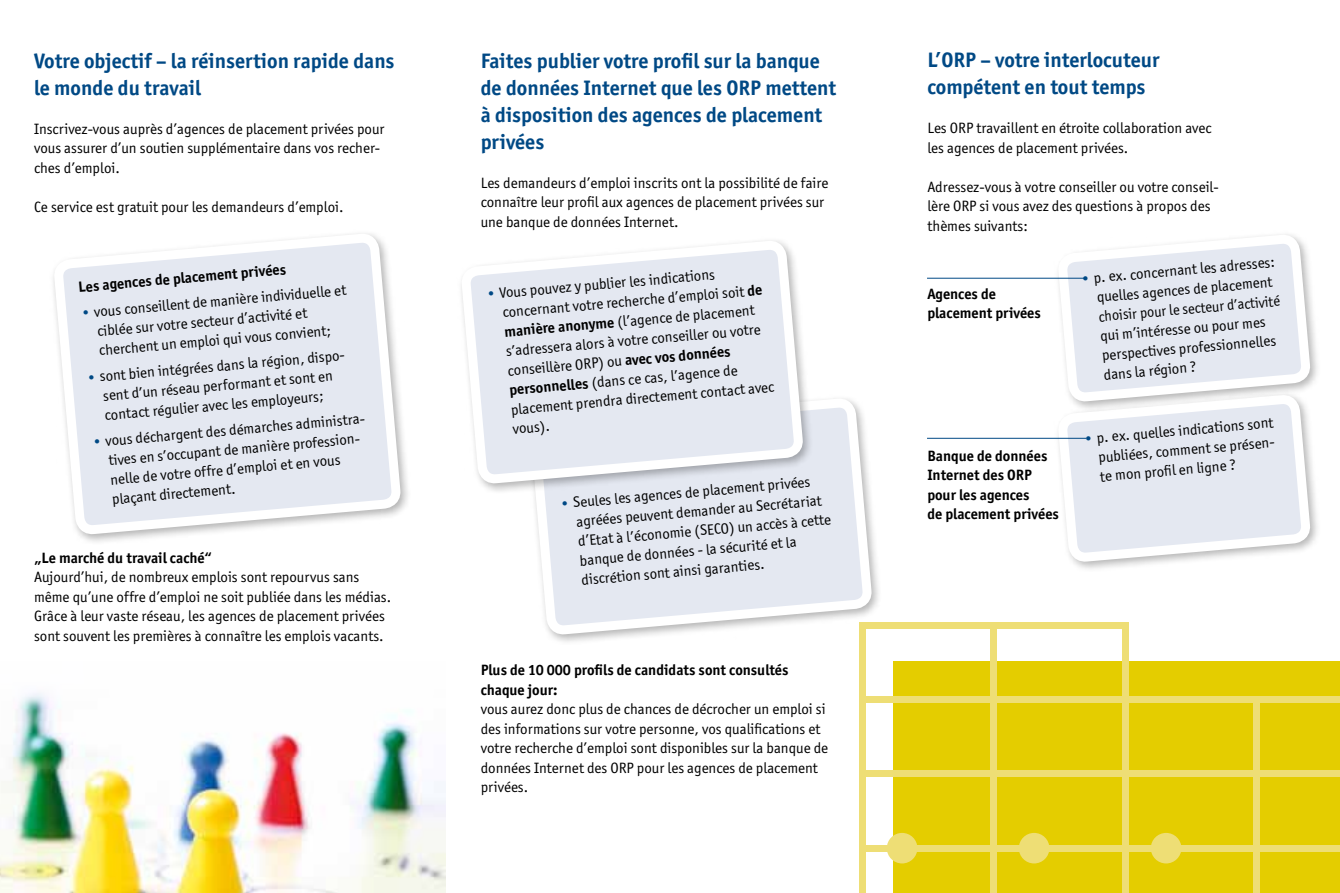
<style>
.page{position:relative;width:1340px;height:893px;background:#fff}
.page>*{position:absolute;margin:0;border:0;box-sizing:border-box;transform-origin:0 0}
.t1{font:700 21px/27px "ITC Officina Sans";color:#004985}
.t2{font:15px/19.5px "ITC Officina Sans";color:#000}
.t3{font:700 15px/19.5px "ITC Officina Sans";color:#000}
.s1{font-weight:700;color:#004985}
.s2{font-weight:700}
</style>
<div class="page">
<div style="left:1052px;top:389px;width:268px;height:183px;background:#000;opacity:.3"></div>
<div style="left:893px;top:661px;width:446px;height:232px;background:#e4cd00"></div>
<div style="left:859px;top:845px;width:480px;height:6px;background:#eede75"></div>
<div style="left:859px;top:771px;width:480px;height:6px;background:#eede75"></div>
<div style="left:859px;top:696px;width:480px;height:7px;background:#eede75"></div>
<div style="left:859px;top:622px;width:269px;height:6px;background:#eede75"></div>
<div style="left:990px;top:622px;width:7px;height:271px;background:#eede75"></div>
<div style="left:1121px;top:622px;width:7px;height:271px;background:#eede75"></div>
<div style="left:859px;top:622px;width:6px;height:271px;background:#eede75"></div>
<div style="left:1253px;top:696px;width:6px;height:197px;background:#eede75"></div>
<div style="left:886px;top:833px;width:31px;height:30px;background:#eede75;border-radius:50%"></div>
<div style="left:1018px;top:833px;width:31px;height:30px;background:#eede75;border-radius:50%"></div>
<div style="left:1150px;top:833px;width:31px;height:30px;background:#eede75;border-radius:50%"></div>
<div style="left:1052px;top:229px;width:268px;height:183px;background:#000;opacity:.3"></div>
<svg style="left:1061px;top:238px;width:245px;height:334px"></svg>
<div style="left:49px;top:228px;width:361px;height:317px;background:#000;opacity:.3"></div>
<svg style="left:58px;top:228px;width:339px;height:317px"></svg>
<hr style="left:927px;top:438px;width:159px;height:1px;background:#004985">
<div style="left:525px;top:393px;width:357px;height:252px;background:#000;opacity:.3"></div>
<svg style="left:799px;top:393px;width:69px;height:431px"></svg>
<div style="left:456px;top:235px;width:357px;height:258px;background:#000;opacity:.3"></div>
<svg style="left:465px;top:235px;width:334px;height:410px"></svg>
<hr style="left:927px;top:278px;width:159px;height:1px;background:#004985">
<img style="left:0;top:693px;width:446px;height:200px">
<h1 class="t1" style="left:34px;top:47px;width:362px">Votre objectif – la réinsertion rapide dans le monde du travail</h1>
<p class="t2" style="left:34px;top:119px;width:352px">Inscrivez-vous auprès d’agences de placement privées pour vous assurer d’un soutien supplémentaire dans vos recher&shy;ches d’emploi.</p>
<p class="t2" style="left:34px;top:197px;width:311px">Ce service est gratuit pour les demandeurs d’emploi.</p>
<p class="t3" style="left:78px;top:277px;width:210px;rotate:-5deg">Les agences de placement privées</p>
<p class="t2" style="left:95px;top:302px;width:253px;text-indent:-15px;rotate:-5deg"><span class="s1">•</span> vous conseillent de manière individuelle et ciblée sur votre secteur d’activité et cherchent un emploi qui vous convient;</p>
<p class="t2" style="left:100px;top:366px;width:248px;text-indent:-15px;rotate:-5deg"><span class="s1">•</span> sont bien intégrées dans la région, dispo&shy;sent d’un réseau performant et sont en contact régulier avec les employeurs;</p>
<p class="t2" style="left:106px;top:431px;width:263px;text-indent:-15px;rotate:-5deg"><span class="s1">•</span> vous déchargent des démarches administra&shy;tives en s’occupant de manière profession&shy;nelle de votre offre d’emploi et en vous plaçant directement.</p>
<p class="t3" style="left:34px;top:548px;width:180px">„Le marché du travail caché“</p>
<p class="t2" style="left:34px;top:567px;width:359px">Aujourd’hui, de nombreux emplois sont repourvus sans même qu’une offre d’emploi ne soit publiée dans les médias.<br>Grâce à leur vaste réseau, les agences de placement privées sont souvent les premières à connaître les emplois vacants.</p>
<h1 class="t1" style="left:480px;top:47px;width:357px">Faites publier votre profil sur la banque de données Internet que les ORP mettent à disposition des agences de placement privées</h1>
<p class="t2" style="left:480px;top:173px;width:349px">Les demandeurs d’emploi inscrits ont la possibilité de faire connaître leur profil aux agences de placement privées sur une banque de données Internet.</p>
<p class="t2" style="left:500px;top:283px;width:265px;text-indent:-15px;rotate:-5deg"><span class="s1">•</span> Vous pouvez y publier les indications concernant votre recherche d’emploi soit <span class="s2">de manière anonyme</span> (l’agence de placement s’adressera alors à votre conseiller ou votre conseillère ORP) ou <span class="s2">avec vos données personnelles</span> (dans ce cas, l’agence de placement prendra directement contact avec vous).</p>
<p class="t2" style="left:574px;top:492px;width:255px;text-indent:-15px;rotate:-5deg"><span class="s1">•</span> Seules les agences de placement privées agréées peuvent demander au Secrétariat d’Etat à l’économie (SECO) un accès à cette banque de données - la sécurité et la discrétion sont ainsi garanties.</p>
<p class="t3" style="left:480px;top:660px;width:309px">Plus de 10 000 profils de candidats sont consultés chaque jour:</p>
<p class="t2" style="left:480px;top:699px;width:349px">vous aurez donc plus de chances de décrocher un emploi si des informations sur votre personne, vos qualifications et votre recherche d’emploi sont disponibles sur la banque de données Internet des ORP pour les agences de placement privées.</p>
<h1 class="t1" style="left:927px;top:46px;width:234px">L’ORP – votre interlocuteur compétent en tout temps</h1>
<p class="t2" style="left:927px;top:118px;width:286px">Les ORP travaillent en étroite collaboration avec les agences de placement privées.</p>
<p class="t2" style="left:927px;top:177px;width:293px">Adressez-vous à votre conseiller ou votre conseil&shy;lère ORP si vous avez des questions à propos des thèmes suivants:</p>
<p class="t3" style="left:927px;top:284px;width:115px">Agences de placement privées</p>
<p class="t3" style="left:927px;top:446px;width:133px">Banque de données<br>Internet des ORP pour les agences<br>de placement privées</p>
<p class="t2" style="left:1094px;top:268px;width:183px;text-indent:-15px;rotate:-5deg"><span class="s1">•</span> p. ex. concernant les adresses: quelles agences de placement choisir pour le secteur d’activité qui m’intéresse ou pour mes perspectives professionnelles dans la région ?</p>
<p class="t2" style="left:1095px;top:428px;width:180px;text-align:justify;text-indent:-13px;rotate:-5deg"><span class="s1">•</span> p. ex. quelles indications sont publiées, comment se présen&shy;te mon profi l en ligne ?</p>
</div>
